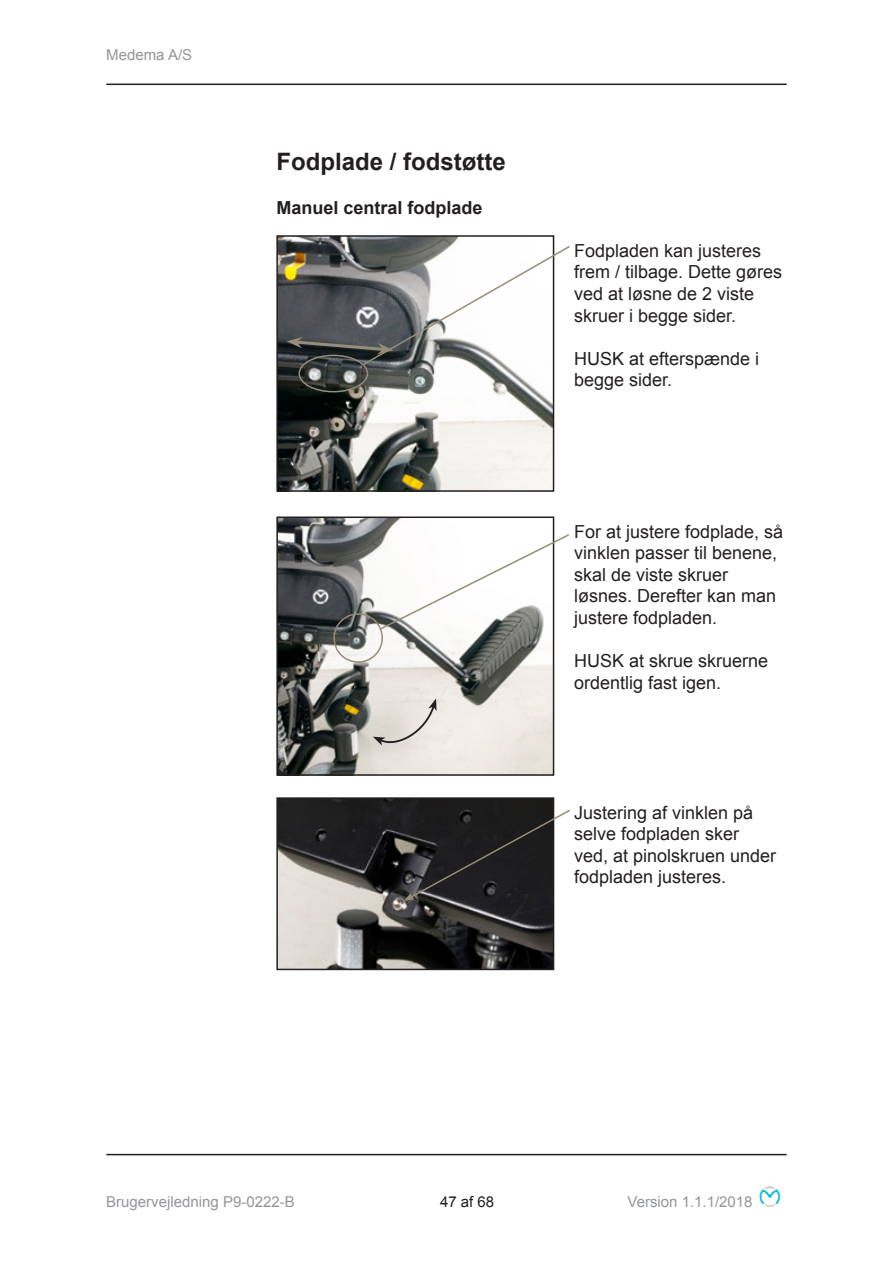
<style>
.page{position:relative;width:893px;height:1263px;background:#fff}
.page>*{position:absolute;margin:0;border:0;box-sizing:border-box;transform-origin:0 0}
.Overskrift{font:700 24px "Arial";color:#231f20}
.Brødtekst{font:18px/21.6px "Arial";color:#231f20}
.Brødtekst_fremhævet{font:700 18px "Arial";color:#231f20}
.t1{font:15px "Arial";color:#939598}
.t2{font:15px "Arial";color:#231f20}
</style>
<div class="page">
<hr style="left:106px;top:84px;width:681px;height:1px;background:#231f20">
<hr style="left:106px;top:1154px;width:681px;height:1px;background:#231f20">
<img style="left:759px;top:1186px;width:22px;height:21px">
<img style="left:279px;top:519px;width:272px;height:254px">
<div style="left:276px;top:516px;width:278px;height:260px;border:2px solid #231f20"></div>
<div style="left:333px;top:613px;width:50px;height:50px;border:2px solid #968c78;border-radius:50%"></div>
<svg style="left:373px;top:698px;width:63px;height:50px"></svg>
<img style="left:279px;top:800px;width:272px;height:167px">
<div style="left:276px;top:797px;width:278px;height:173px;border:2px solid #231f20"></div>
<svg style="left:379px;top:533px;width:190px;height:98px"></svg>
<svg style="left:404px;top:808px;width:166px;height:93px"></svg>
<img style="left:279px;top:238px;width:272px;height:251px">
<div style="left:276px;top:235px;width:278px;height:257px;border:2px solid #231f20"></div>
<div style="left:298px;top:355px;width:70px;height:37px;border:2px solid #968c78;border-radius:50%"></div>
<svg style="left:287px;top:244px;width:283px;height:122px"></svg>
<p class="t1" style="left:106px;top:44px;width:87px">Medema A/S</p>
<p class="Overskrift" style="left:276px;top:146px;width:231px">Fodplade / fodstøtte</p>
<p class="Brødtekst_fremhævet" style="left:276px;top:195px;width:208px">Manuel central fodplade</p>
<p class="Brødtekst" style="left:574px;top:240px;width:210px">Fodpladen kan justeres frem / tilbage. Dette gøres ved at løsne de 2 viste skruer i begge sider.</p>
<p class="Brødtekst" style="left:574px;top:348px;width:187px">HUSK at efterspænde i begge sider.</p>
<p class="Brødtekst" style="left:574px;top:521px;width:211px">For at justere fodplade, så vinklen passer til benene, skal de viste skruer løsnes. Derefter kan man justere fodpladen.</p>
<p class="Brødtekst" style="left:574px;top:650px;width:196px">HUSK at skrue skruerne ordentlig fast igen.</p>
<p class="Brødtekst" style="left:574px;top:801px;width:204px">Justering af vinklen på selve fodpladen sker ved, at pinolskruen under fodpladen justeres.</p>
<p class="t1" style="left:106px;top:1192px;width:190px">Brugervejledning P9-0222-B</p>
<p class="t2" style="left:440px;top:1192px;width:56px">47 af 68</p>
<p class="t1" style="left:628px;top:1192px;width:127px">Version 1.1.1/2018</p>
</div>
